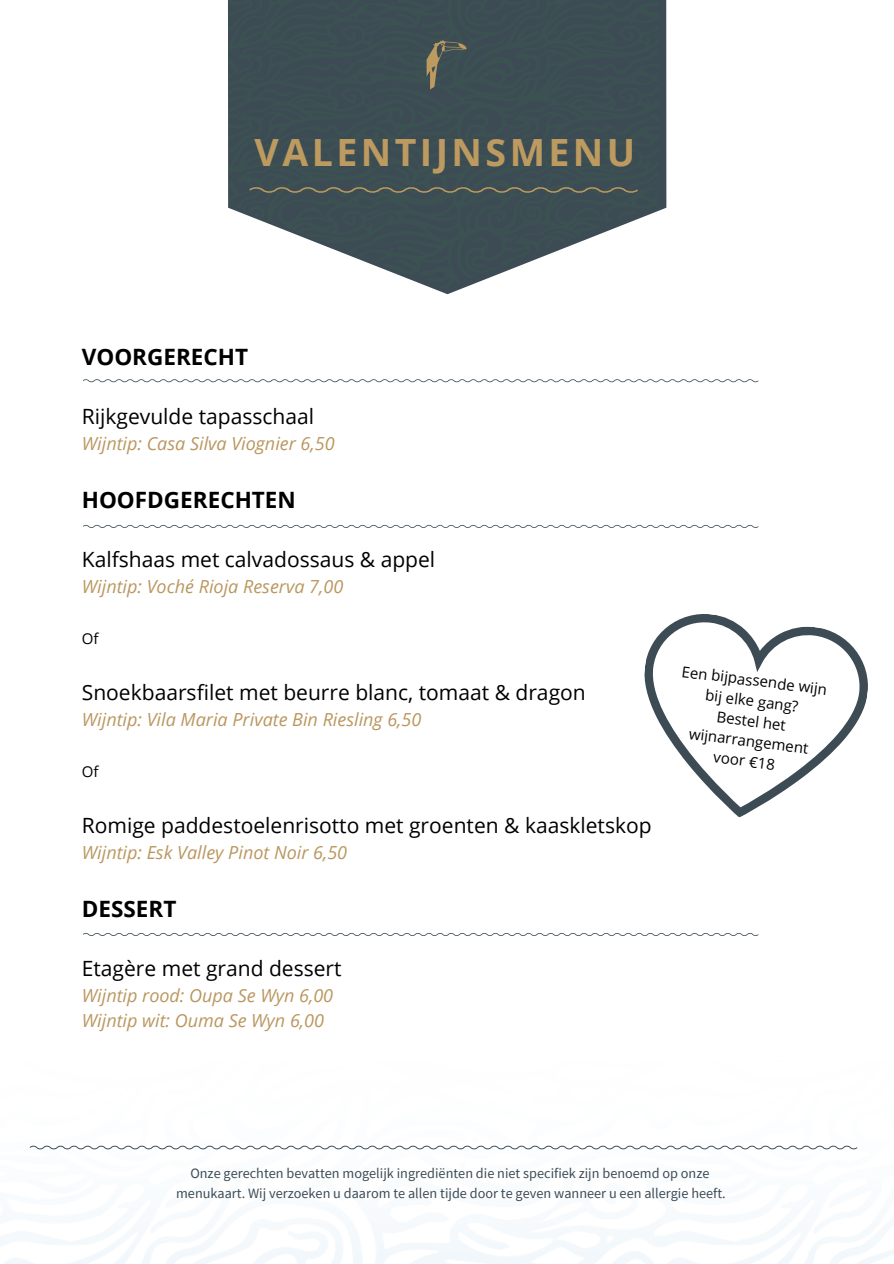
<style>
.page{position:relative;width:894px;height:1264px;background:#fff}
.page>*{position:absolute;margin:0;border:0;box-sizing:border-box;transform-origin:0 0}
.t1{font:700 37.5px "Open Sans";letter-spacing:.09em;color:#bd9a5f}
.t2{font:700 22.5px "Open Sans";color:#000}
.t3{font:21px "Open Sans";color:#000}
.t4{font:italic 18px "Open Sans";color:#ba975f}
.t5{font:15px "Open Sans";color:#000}
.t6{font:14.25px "Source Sans Pro";color:#3d4b55}
</style>
<div class="page">
<svg style="left:228px;top:0;width:439px;height:295px;fill:#3d4f55"></svg>
<svg style="left:426px;top:40px;width:41px;height:49px;background:#565d55"></svg>
<svg style="left:249px;top:186px;width:389px;height:7px;background:#5a5f56"></svg>
<img style="left:0;top:1147px;width:893px;height:116px">
<svg style="left:30px;top:1145px;width:827px;height:4px"></svg>
<svg style="left:83px;top:379px;width:675px;height:4px"></svg>
<svg style="left:83px;top:525px;width:675px;height:3px"></svg>
<svg style="left:83px;top:933px;width:675px;height:3px"></svg>
<svg style="left:644px;top:614px;width:224px;height:204px"></svg>
<p class="t1" style="left:254px;top:126px;width:382px">VALENTIJNSMENU</p>
<p class="t2" style="left:82px;top:341px;width:168px">VOORGERECHT</p>
<p class="t3" style="left:82px;top:401px;width:234px">Rijkgevulde tapasschaal</p>
<p class="t4" style="left:82px;top:430px;width:254px">Wijntip: Casa Silva Viognier 6,50</p>
<p class="t2" style="left:82px;top:484px;width:215px">HOOFDGERECHTEN</p>
<p class="t3" style="left:82px;top:544px;width:355px">Kalfshaas met calvadossaus &amp; appel</p>
<p class="t4" style="left:82px;top:573px;width:263px">Wijntip: Voché Rioja Reserva 7,00</p>
<p class="t5" style="left:82px;top:627px;width:18px">Of</p>
<p class="t3" style="left:82px;top:677px;width:505px">Snoekbaarsfilet met beurre blanc, tomaat &amp; dragon</p>
<p class="t4" style="left:82px;top:706px;width:341px">Wijntip: Vila Maria Private Bin Riesling 6,50</p>
<p class="t5" style="left:82px;top:760px;width:18px">Of</p>
<p class="t3" style="left:82px;top:810px;width:571px">Romige paddestoelenrisotto met groenten &amp; kaaskletskop</p>
<p class="t4" style="left:82px;top:839px;width:267px">Wijntip: Esk Valley Pinot Noir 6,50</p>
<p class="t2" style="left:82px;top:893px;width:96px">DESSERT</p>
<p class="t3" style="left:82px;top:953px;width:261px">Etagère met grand dessert</p>
<p class="t4" style="left:82px;top:982px;width:253px">Wijntip rood: Oupa Se Wyn 6,00</p>
<p class="t4" style="left:82px;top:1007px;width:244px">Wijntip wit: Ouma Se Wyn 6,00</p>
<p class="t5" style="left:683px;top:660px;width:148px;rotate:7deg">Een bijpassende wijn</p>
<p class="t5" style="left:706px;top:684px;width:95px;rotate:7deg">bij elke gang?</p>
<p class="t5" style="left:717px;top:706px;width:71px;rotate:7deg">Bestel het</p>
<p class="t5" style="left:690px;top:723px;width:122px;rotate:7deg">wijnarrangement</p>
<p class="t5" style="left:714px;top:746px;width:63px;rotate:7deg">voor €18</p>
<p class="t6" style="left:190px;top:1163px;width:520px">Onze gerechten bevatten mogelijk ingrediënten die niet specifiek zijn benoemd op onze</p>
<p class="t6" style="left:176px;top:1184px;width:551px">menukaart. Wij verzoeken u daarom te allen tijde door te geven wanneer u een allergie heeft.</p>
</div>
